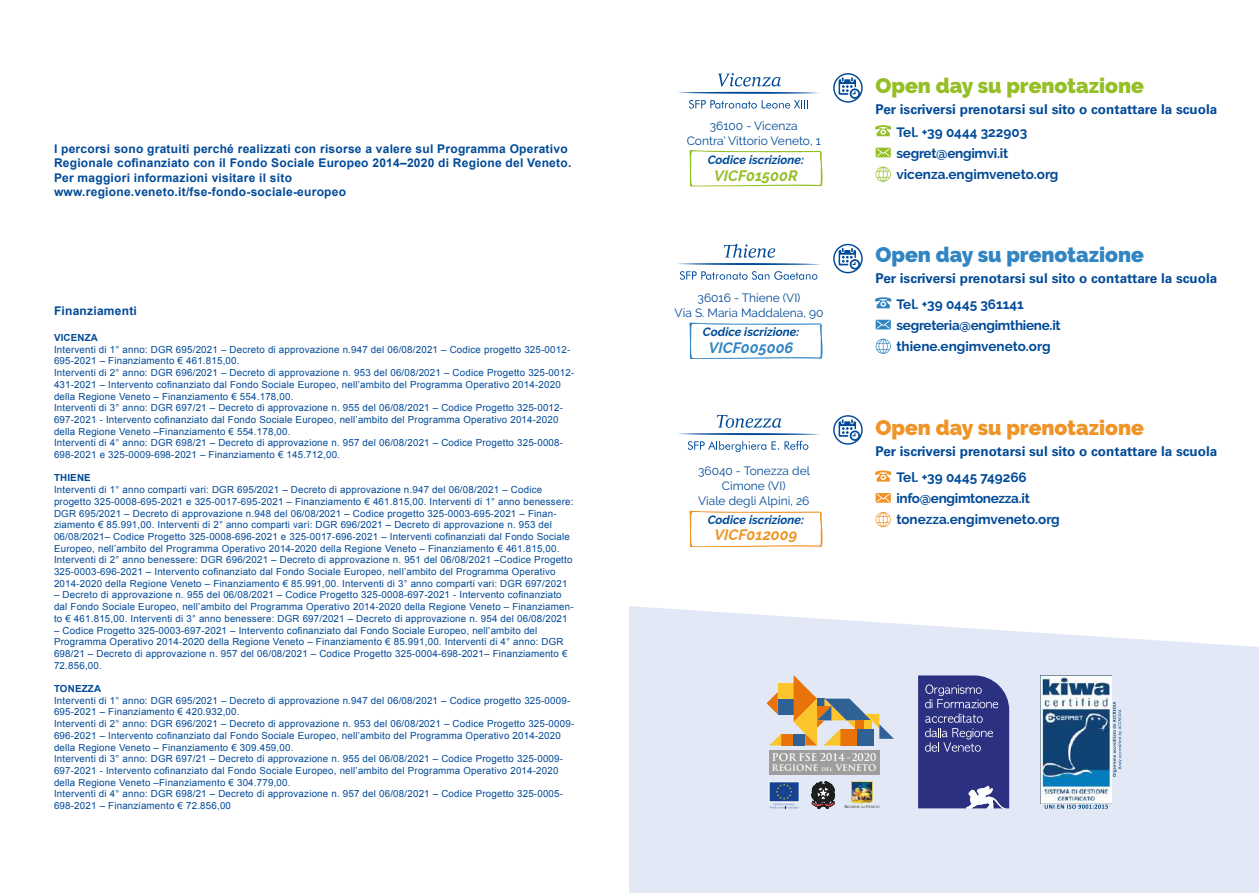
<style>
.page{position:relative;width:1259px;height:893px;background:#fff}
.page>*{position:absolute;margin:0;border:0;box-sizing:border-box;transform-origin:0 0}
.t1{font:900 21px "Raleway";color:#95bf27}
.t2{font:900 21px "Raleway";color:#3085c2}
.t3{font:900 21px "Raleway";color:#ef9427}
.t4{font:italic 700 15px "Raleway";color:#95bf27}
.t5{font:italic 700 15px "Raleway";color:#3085c2}
.t6{font:italic 700 15px "Raleway";color:#ef9427}
.t7{font:700 13.5px/21px "Raleway";letter-spacing:-.005em;color:#004a98}
.t8{font:700 13.5px "Univers LT Std";color:#004a98}
.t9{font:700 12px/14.4px "Arial";letter-spacing:.02em;color:#004a98}
.t10{font:12px/15px "Raleway";color:#004a98;text-align:center}
.t11{font:italic 700 12px "Raleway";color:#004a98}
.t12{font:700 10.35px "Trajan Pro";color:#fff}
.t13{font:9.75px/11.7px "Arial";letter-spacing:.02em;color:#004a98}
.t14{font:700 9.75px "Arial";letter-spacing:.02em;color:#004a98}
.t15{font:700 8.85px "Trajan Pro";color:#fff}
.s1{font-size:5.55px}
</style>
<div class="page">
<div style="left:629px;top:0;width:630px;height:893px;background:#e3e8f6"></div>
<div style="left:769px;top:750px;width:110px;height:25px;background:#9e9e9c"></div>
<div style="left:778px;top:683px;width:15px;height:16px;background:#fdc52c"></div>
<div style="left:778px;top:699px;width:15px;height:15px;background:#306195"></div>
<svg style="left:766px;top:692px;width:12px;height:22px"></svg>
<div style="left:781px;top:734px;width:12px;height:11px;background:#e87308"></div>
<svg style="left:770px;top:734px;width:11px;height:11px"></svg>
<svg style="left:793px;top:675px;width:101px;height:71px"></svg>
<svg style="left:769px;top:782px;width:30px;height:20px"></svg>
<svg style="left:770px;top:784px;width:28px;height:24px"></svg>
<svg style="left:844px;top:781px;width:35px;height:27px"></svg>
<svg style="left:811px;top:782px;width:24px;height:27px"></svg>
<svg style="left:918px;top:675px;width:91px;height:133px;background:#43478e"></svg>
<img style="left:1040px;top:675px;width:72px;height:128px">
<svg style="left:1112px;top:702px;width:10px;height:75px"></svg>
<svg style="left:1044px;top:805px;width:64px;height:4px"></svg>
<div style="left:629px;top:0;width:630px;height:647px;background:#fff"></div>
<div style="left:833px;top:73px;width:29px;height:30px;border:1px solid #004a98;border-radius:50%"></div>
<svg style="left:838px;top:77px;width:22px;height:22px"></svg>
<div style="left:833px;top:415px;width:29px;height:30px;border:1px solid #004a98;border-radius:50%"></div>
<svg style="left:838px;top:419px;width:22px;height:22px"></svg>
<svg style="left:677px;top:92px;width:143px;height:2px"></svg>
<svg style="left:718px;top:73px;width:63px;height:13px"></svg>
<svg style="left:689px;top:100px;width:119px;height:9px"></svg>
<svg style="left:677px;top:243px;width:321px;height:37px;background:#e9eff6"></svg>
<svg style="left:677px;top:415px;width:143px;height:20px;background:#dae4ef"></svg>
<svg style="left:688px;top:441px;width:120px;height:11px"></svg>
<svg style="left:874px;top:125px;width:18px;height:11px"></svg>
<svg style="left:874px;top:297px;width:18px;height:11px"></svg>
<svg style="left:874px;top:470px;width:18px;height:12px"></svg>
<svg style="left:875px;top:148px;width:16px;height:9px"></svg>
<svg style="left:875px;top:320px;width:16px;height:9px"></svg>
<svg style="left:875px;top:493px;width:16px;height:10px"></svg>
<svg style="left:875px;top:167px;width:15px;height:15px"></svg>
<svg style="left:875px;top:339px;width:15px;height:15px"></svg>
<svg style="left:875px;top:512px;width:15px;height:15px"></svg>
<svg style="left:689px;top:511px;width:135px;height:36px;background:#fdf6ee"></svg>
<svg style="left:689px;top:323px;width:135px;height:36px;background:#eef5fa"></svg>
<svg style="left:689px;top:150px;width:135px;height:37px;background:#f6faee"></svg>
<p class="t9" style="left:54px;top:142px;width:519px">I percorsi sono gratuiti perché realizzati con risorse a valere sul Programma Operativo Regionale cofinanziato con il Fondo Sociale Europeo 2014–2020 di Regione del Veneto.<br>Per maggiori informazioni visitare il sito www.regione.veneto.it/fse-fondo-sociale-europeo</p>
<p class="t9" style="left:54px;top:304px;width:84px">Finanziamenti</p>
<p class="t14" style="left:54px;top:331px;width:45px">VICENZA</p>
<p class="t13" style="left:54px;top:344px;width:522px">Interventi di 1° anno: DGR 695/2021 – Decreto di approvazione n.947 del 06/08/2021 – Codice progetto 325-0012- 695-2021 – Finanziamento € 461.815,00.<br>Interventi di 2° anno: DGR 696/2021 – Decreto di approvazione n. 953 del 06/08/2021 – Codice Progetto 325-0012- 431-2021 – Intervento cofinanziato dal Fondo Sociale Europeo, nell’ambito del Programma Operativo 2014-2020 della Regione Veneto – Finanziamento € 554.178,00.<br>Interventi di 3° anno: DGR 697/21 – Decreto di approvazione n. 955 del 06/08/2021 – Codice Progetto 325-0012- 697-2021 - Intervento cofinanziato dal Fondo Sociale Europeo, nell’ambito del Programma Operativo 2014-2020 della Regione Veneto –Finanziamento € 554.178,00.<br>Interventi di 4° anno: DGR 698/21 – Decreto di approvazione n. 957 del 06/08/2021 – Codice Progetto 325-0008- 698-2021 e 325-0009-698-2021 – Finanziamento € 145.712,00.</p>
<p class="t14" style="left:54px;top:472px;width:38px">THIENE</p>
<p class="t13" style="left:54px;top:484px;width:521px">Interventi di 1° anno comparti vari: DGR 695/2021 – Decreto di approvazione n.947 del 06/08/2021 – Codice progetto 325-0008-695-2021 e 325-0017-695-2021 – Finanziamento € 461.815,00. Interventi di 1° anno benessere:<br>DGR 695/2021 – Decreto di approvazione n.948 del 06/08/2021 – Codice progetto 325-0003-695-2021 – Finan&shy;ziamento € 85.991,00. Interventi di 2° anno comparti vari: DGR 696/2021 – Decreto di approvazione n. 953 del 06/08/2021– Codice Progetto 325-0008-696-2021 e 325-0017-696-2021 – Interventi cofinanziati dal Fondo Sociale Europeo, nell’ambito del Programma Operativo 2014-2020 della Regione Veneto – Finanziamento € 461.815,00.<br>Interventi di 2° anno benessere: DGR 696/2021 – Decreto di approvazione n. 951 del 06/08/2021 –Codice Progetto 325-0003-696-2021 – Intervento cofinanziato dal Fondo Sociale Europeo, nell’ambito del Programma Operativo 2014-2020 della Regione Veneto – Finanziamento € 85.991,00. Interventi di 3° anno comparti vari: DGR 697/2021</p>
<p class="t13" style="left:54px;top:589px;width:521px">– Decreto di approvazione n. 955 del 06/08/2021 – Codice Progetto 325-0008-697-2021 - Intervento cofinanziato dal Fondo Sociale Europeo, nell’ambito del Programma Operativo 2014-2020 della Regione Veneto – Finanziamen&shy;to € 461.815,00. Interventi di 3° anno benessere: DGR 697/2021 – Decreto di approvazione n. 954 del 06/08/2021</p>
<p class="t13" style="left:54px;top:624px;width:515px">– Codice Progetto 325-0003-697-2021 – Intervento cofinanziato dal Fondo Sociale Europeo, nell’ambito del Programma Operativo 2014-2020 della Regione Veneto – Finanziamento € 85.991,00. Interventi di 4° anno: DGR 698/21 – Decreto di approvazione n. 957 del 06/08/2021 – Codice Progetto 325-0004-698-2021– Finanziamento € 72.856,00.</p>
<p class="t14" style="left:54px;top:682px;width:49px">TONEZZA</p>
<p class="t13" style="left:54px;top:695px;width:522px">Interventi di 1° anno: DGR 695/2021 – Decreto di approvazione n.947 del 06/08/2021 – Codice progetto 325-0009- 695-2021 – Finanziamento € 420.932,00.<br>Interventi di 2° anno: DGR 696/2021 – Decreto di approvazione n. 953 del 06/08/2021 – Codice Progetto 325-0009- 696-2021 – Intervento cofinanziato dal Fondo Sociale Europeo, nell’ambito del Programma Operativo 2014-2020 della Regione Veneto – Finanziamento € 309.459,00.<br>Interventi di 3° anno: DGR 697/21 – Decreto di approvazione n. 955 del 06/08/2021 – Codice Progetto 325-0009- 697-2021 - Intervento cofinanziato dal Fondo Sociale Europeo, nell’ambito del Programma Operativo 2014-2020 della Regione Veneto –Finanziamento € 304.779,00.<br>Interventi di 4° anno: DGR 698/21 – Decreto di approvazione n. 957 del 06/08/2021 – Codice Progetto 325-0005- 698-2021 – Finanziamento € 72.856,00</p>
<p class="t10" style="left:686px;top:118px;width:136px">36100 - Vicenza<br>Contra’ Vittorio Veneto, 1</p>
<p class="t11" style="left:707px;top:153px;width:98px">Codice iscrizione:</p>
<h2 class="t4" style="left:714px;top:167px;width:85px">VICF01500R</h2>
<p class="t10" style="left:674px;top:290px;width:150px">36016 - Thiene (VI)<br>Via S. Maria Maddalena, 90</p>
<p class="t11" style="left:703px;top:325px;width:98px">Codice iscrizione:</p>
<h2 class="t5" style="left:709px;top:339px;width:86px">VICF005006</h2>
<p class="t10" style="left:698px;top:463px;width:113px">36040 - Tonezza del<br>Cimone (VI)<br>Viale degli Alpini, 26</p>
<p class="t11" style="left:707px;top:513px;width:98px">Codice iscrizione:</p>
<h2 class="t6" style="left:714px;top:526px;width:84px">VICF012009</h2>
<h1 class="t1" style="left:875px;top:73px;width:270px">Open day su prenotazione</h1>
<h3 class="t8" style="left:875px;top:101px;width:343px">Per iscriversi prenotarsi sul sito o contattare la scuola</h3>
<h3 class="t7" style="left:896px;top:121px;width:164px">Tel. +39 0444 322903 segret@engimvi.it vicenza.engimveneto.org</h3>
<h1 class="t2" style="left:875px;top:243px;width:270px">Open day su prenotazione</h1>
<h3 class="t8" style="left:875px;top:271px;width:343px">Per iscriversi prenotarsi sul sito o contattare la scuola</h3>
<h3 class="t7" style="left:896px;top:294px;width:166px">Tel. +39 0445 361141 segreteria@engimthiene.it thiene.engimveneto.org</h3>
<h1 class="t3" style="left:875px;top:415px;width:270px">Open day su prenotazione</h1>
<h3 class="t8" style="left:875px;top:443px;width:343px">Per iscriversi prenotarsi sul sito o contattare la scuola</h3>
<h3 class="t7" style="left:896px;top:467px;width:165px">Tel. +39 0445 749266 info@engimtonezza.it tonezza.engimveneto.org</h3>
<p class="t12" style="left:772px;top:751px;width:106px">POR FSE 2014 -2020</p>
<p class="t15" style="left:772px;top:763px;width:106px">REGIONE <span class="s1">del</span> VENETO</p>
</div>
